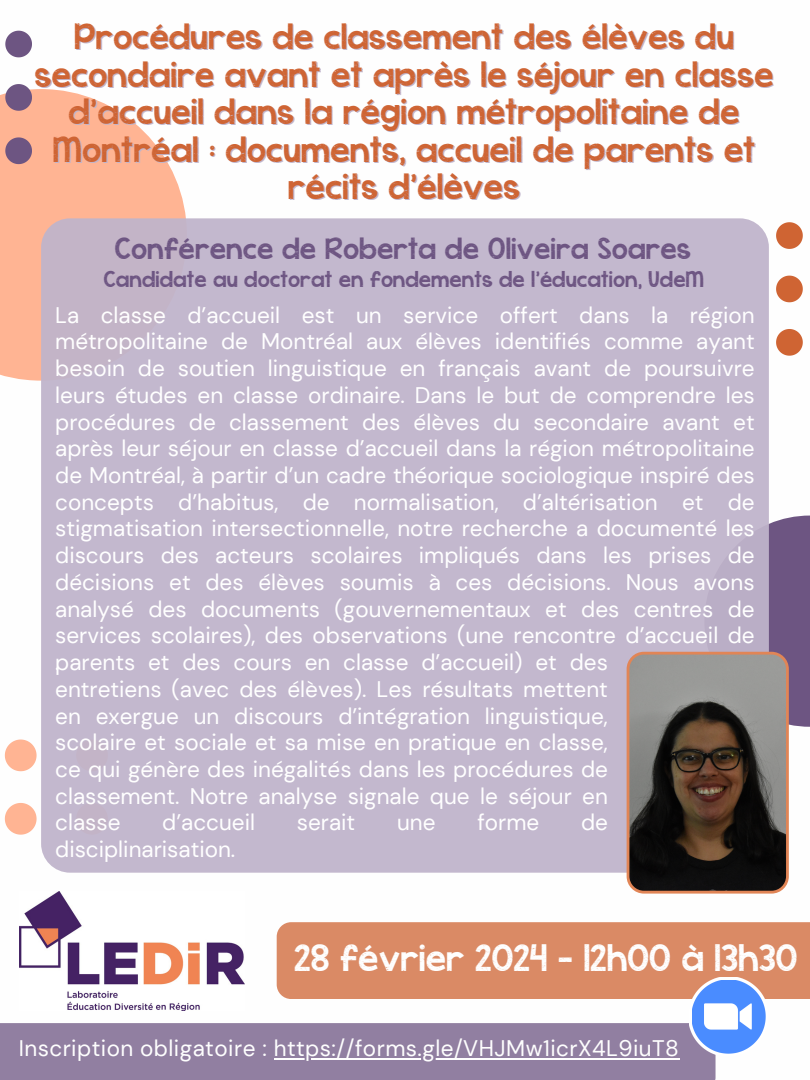
<style>
.page{position:relative;width:810px;height:1080px;background:#fff}
.page>*{position:absolute;margin:0;border:0;box-sizing:border-box;transform-origin:0 0}
.t1{font:28.12px "KG Cold Coffee";color:#fff}
.t2{font:26.88px "KG Cold Coffee";color:#cf6433}
.t3{font:22.5px/26.8px "DM Sans";color:#fff;text-align:justify}
.t4{font:22.5px "DM Sans";letter-spacing:.02em;color:#fefefe}
.t5{font:22.5px "KG Cold Coffee";color:#6d5582}
.t6{font:16.88px "KG Cold Coffee";color:#6d5582}
</style>
<div class="page">
<svg style="left:0;top:89px;width:186px;height:292px;fill:#ffb493"></svg>
<svg style="left:776px;top:222px;width:27px;height:27px"></svg>
<svg style="left:776px;top:276px;width:27px;height:26px"></svg>
<svg style="left:776px;top:329px;width:27px;height:27px"></svg>
<svg style="left:5px;top:31px;width:27px;height:26px"></svg>
<svg style="left:5px;top:84px;width:27px;height:27px"></svg>
<svg style="left:5px;top:137px;width:27px;height:27px"></svg>
<div style="left:704px;top:516px;width:106px;height:211px;background:#6d5582"></div>
<div style="left:277px;top:922px;width:533px;height:77px;background:#da8a65"></div>
<img style="left:19px;top:892px;width:226px;height:119px">
<div style="left:0;top:1023px;width:716px;height:57px;background:#917fa1"></div>
<hr style="left:274px;top:1058px;width:405px;height:2px;background:#fefefe">
<svg style="left:689px;top:977px;width:80px;height:80px"></svg>
<svg style="left:692px;top:980px;width:73px;height:73px;background:#719cf1"></svg>
<div style="left:705px;top:1004px;width:47px;height:26px;background:#fff"></div>
<svg style="left:5px;top:803px;width:32px;height:32px"></svg>
<svg style="left:5px;top:740px;width:32px;height:31px"></svg>
<div style="left:41px;top:218px;width:728px;height:655px;background:#c0b4cb;border-radius:29px"></div>
<svg style="left:627px;top:652px;width:162px;height:242px;background:#5e5149"></svg>
<p class="t2" style="left:74px;top:16px;width:662px">Procédures de classement des élèves du</p>
<h2 class="t2" style="left:35px;top:53px;width:740px">secondaire avant et après le séjour en classe</h2>
<h2 class="t2" style="left:69px;top:91px;width:673px">d’accueil dans la région métropolitaine de</h2>
<p class="t2" style="left:53px;top:128px;width:704px">Montréal : documents, accueil de parents et</p>
<p class="t2" style="left:288px;top:166px;width:234px">récits d’élèves</p>
<h2 class="t5" style="left:115px;top:231px;width:578px">Conférence de Roberta de Oliveira Soares</h2>
<p class="t6" style="left:103px;top:266px;width:602px">Candidate au doctorat en fondements de l’éducation, UdeM</p>
<h1 class="t3" style="left:55px;top:302px;width:701px">La classe d’accueil est un service offert dans la région métropolitaine de Montréal aux élèves identifiés comme ayant besoin de soutien linguistique en français avant de poursuivre leurs études en classe ordinaire. Dans le but de comprendre les procédures de classement des élèves du secondaire avant et après leur séjour en classe d’accueil dans la région métropolitaine de Montréal, à partir d’un cadre théorique sociologique inspiré des concepts d’habitus, de normalisation, d’altérisation et de stigmatisation intersectionnelle, notre recherche a documenté les discours des acteurs scolaires impliqués dans les prises de décisions et des élèves soumis à ces décisions. Nous avons analysé des documents (gouvernementaux et des centres de services scolaires), des observations (une rencontre d’accueil de .</h1>
<p class="t3" style="left:55px;top:649px;width:554px">parents et des cours en classe d’accueil) et des entretiens (avec des élèves). Les résultats mettent en exergue un discours d’intégration linguistique, scolaire et sociale et sa mise en pratique en classe, ce qui génère des inégalités dans les procédures de classement. Notre analyse signale que le séjour en classe</p>
<p class="t3" style="left:162px;top:809px;width:94px">d’accueil</p>
<p class="t3" style="left:297px;top:809px;width:60px">serait</p>
<p class="t3" style="left:397px;top:809px;width:40px">une</p>
<p class="t3" style="left:477px;top:809px;width:63px">forme</p>
<p class="t3" style="left:581px;top:809px;width:28px">de</p>
<p class="t3" style="left:55px;top:836px;width:182px">disciplinarisation.</p>
<p class="t1" style="left:294px;top:937px;width:505px">28 février 2024 - 12h00 à 13h30</p>
<p class="t4" style="left:19px;top:1034px;width:662px">Inscription obligatoire : https://forms.gle/VHJMw1icrX4L9iuT8</p>
</div>
